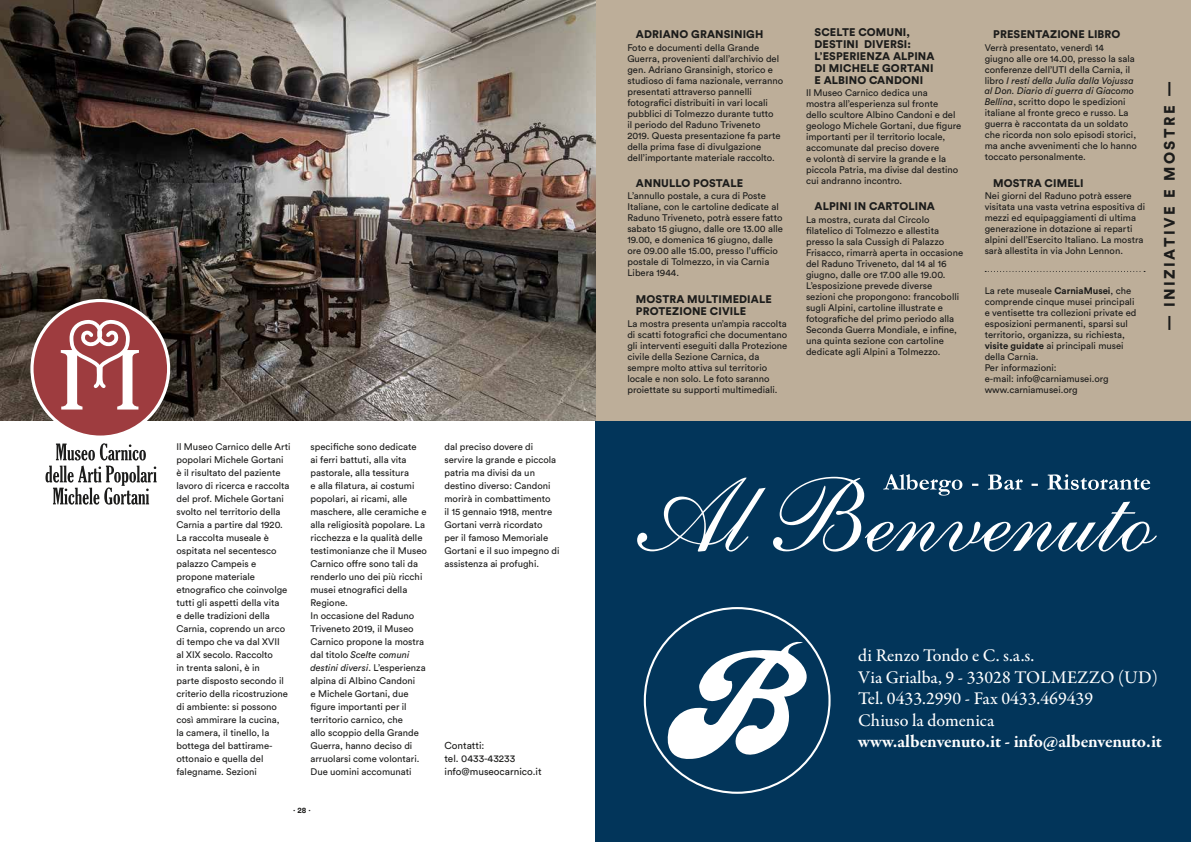
<style>
.page{position:relative;width:1191px;height:842px;background:#fff}
.page>*{position:absolute;margin:0;border:0;box-sizing:border-box;transform-origin:0 0}
.t1{font:500 18px/21.6px "Garamond Premr Pro";color:#fff}
.t2{font:700 18px "Garamond Premr Pro";letter-spacing:-.01em;color:#fff}
.t3{font:900 15px "Circular Std";letter-spacing:.16em;color:#1c1c1b}
.t4{font:900 11px/12px "Circular Std";letter-spacing:.01em;color:#1c1c1b}
.t5{font:10px/13px "Circular Std";color:#1c1c1b}
.t6{font:9.5px/11px "Circular Std";color:#1c1c1b}
.t7{font:700 8px "Circular Std";color:#1c1c1b}
.s1{font-style:italic}
.s2{font-weight:700}
</style>
<div class="page">
<div style="left:595px;top:0;width:596px;height:421px;background:#bdae99"></div>
<img style="left:0;top:0;width:595px;height:421px">
<div style="left:32px;top:300px;width:137px;height:137px;background:#9e3c3f;border-radius:50%"></div>
<div style="left:30px;top:299px;width:140px;height:140px;border:3px solid #fff;border-radius:50%"></div>
<svg style="left:61px;top:320px;width:78px;height:89px"></svg>
<svg style="left:45px;top:443px;width:112px;height:62px"></svg>
<svg style="left:985px;top:271px;width:160px;height:1px"></svg>
<div style="left:595px;top:421px;width:596px;height:421px;background:#02355a"></div>
<svg style="left:637px;top:478px;width:128px;height:73px"></svg>
<svg style="left:773px;top:474px;width:383px;height:77px"></svg>
<svg style="left:659px;top:638px;width:149px;height:125px"></svg>
<p class="t6" style="left:176px;top:440px;width:116px;line-height:13px">Il Museo Carnico delle Arti popolari Michele Gortani è il risultato del paziente lavoro di ricerca e raccolta del prof. Michele Gortani svolto nel territorio della<br>Carnia a partire dal 1920.<br>La raccolta museale è ospitata nel secentesco palazzo Campeis e propone materiale etnografico che coinvolge tutti gli aspetti della vita<br>e delle tradizioni della<br>Carnia, coprendo un arco di tempo che va dal XVII<br>al XIX secolo. Raccolto<br>in trenta saloni, è in<br>parte disposto secondo il criterio della ricostruzione di ambiente: si possono così ammirare la cucina,<br>la camera, il tinello, la bottega del battirame&shy;ottonaio e quella del falegname. Sezioni</p>
<p class="t6" style="left:310px;top:440px;width:118px;line-height:13px">specifiche sono dedicate<br>ai ferri battuti, alla vita pastorale, alla tessitura<br>e alla filatura, ai costumi popolari, ai ricami, alle maschere, alle ceramiche e alla religiosità popolare. La ricchezza e la qualità delle testimonianze che il Museo<br>Carnico offre sono tali da renderlo uno dei più ricchi musei etnografici della<br>Regione.<br>In occasione del Raduno<br>Triveneto 2019, il Museo<br>Carnico propone la mostra dal titolo <span class="s1">Scelte comuni destini diversi</span>. L’esperienza alpina di Albino Candoni<br>e Michele Gortani, due figure importanti per il territorio carnico, che<br>allo scoppio della Grande<br>Guerra, hanno deciso di arruolarsi come volontari.<br>Due uomini accomunati</p>
<p class="t6" style="left:444px;top:440px;width:116px;line-height:13px">dal preciso dovere di servire la grande e piccola patria ma divisi da un destino diverso: Candoni morirà in combattimento<br>il 15 gennaio 1918, mentre<br>Gortani verrà ricordato<br>per il famoso Memoriale<br>Gortani e il suo impegno di assistenza ai profughi.</p>
<p class="t5" style="left:444px;top:739px;width:99px">Contatti:<br>tel. 0433-43233 info@museocarnico.it</p>
<p class="t7" style="left:293px;top:805px;width:19px">∙ 28 ∙</p>
<p class="t4" style="left:636px;top:28px;width:129px">ADRIANO GRANSINIGH</p>
<p class="t6" style="left:627px;top:42px;width:157px">Foto e documenti della Grande Guerra, provenienti dall’archivio del gen. Adriano Gransinigh, storico e studioso di fama nazionale, verranno presentati attraverso pannelli fotografici distribuiti in vari locali pubblici di Tolmezzo durante tutto<br>il periodo del Raduno Triveneto 2019. Questa presentazione fa parte della prima fase di divulgazione dell’importante materiale raccolto.</p>
<p class="t4" style="left:636px;top:177px;width:109px">ANNULLO POSTALE</p>
<p class="t6" style="left:627px;top:190px;width:157px">L’annullo postale, a cura di Poste Italiane, con le cartoline dedicate al Raduno Triveneto, potrà essere fatto sabato 15 giugno, dalle ore 13.00 alle 19.00, e domenica 16 giugno, dalle ore 09.00 alle 15.00, presso l’ufficio postale di Tolmezzo, in via Carnia Libera 1944.</p>
<p class="t4" style="left:636px;top:292px;width:137px">MOSTRA MULTIMEDIALE<br>PROTEZIONE CIVILE</p>
<p class="t6" style="left:627px;top:318px;width:162px">La mostra presenta un’ampia raccolta di scatti fotografici che documentano gli interventi eseguiti dalla Protezione civile della Sezione Carnica, da sempre molto attiva sul territorio locale e non solo. Le foto saranno proiettate su supporti multimediali.</p>
<p class="t4" style="left:814px;top:26px;width:122px">SCELTE COMUNI,<br>DESTINI DIVERSI:<br>L’ESPERIENZA ALPINA<br>DI MICHELE GORTANI<br>E ALBINO CANDONI</p>
<p class="t6" style="left:806px;top:87px;width:157px">Il Museo Carnico dedica una<br>mostra all’esperienza sul fronte dello scultore Albino Candoni e del geologo Michele Gortani, due figure importanti per il territorio locale, accomunate dal preciso dovere<br>e volontà di servire la grande e la piccola Patria, ma divise dal destino cui andranno incontro.</p>
<p class="t4" style="left:814px;top:200px;width:122px">ALPINI IN CARTOLINA</p>
<p class="t6" style="left:806px;top:214px;width:159px">La mostra, curata dal Circolo filatelico di Tolmezzo e allestita presso la sala Cussigh di Palazzo Frisacco, rimarrà aperta in occasione del Raduno Triveneto, dal 14 al 16 giugno, dalle ore 17.00 alle 19.00.<br>L’esposizione prevede diverse sezioni che propongono: francobolli sugli Alpini, cartoline illustrate e fotografiche del primo periodo alla Seconda Guerra Mondiale, e infine, una quinta sezione con cartoline dedicate agli Alpini a Tolmezzo.</p>
<p class="t4" style="left:993px;top:28px;width:129px">PRESENTAZIONE LIBRO</p>
<p class="t6" style="left:984px;top:42px;width:154px">Verrà presentato, venerdì 14<br>giugno alle ore 14.00, presso la sala conferenze dell’UTI della Carnia, il libro <span class="s1">I resti della Julia dalla Vojussa al Don. Diario di guerra di Giacomo Bellina</span>, scritto dopo le spedizioni italiane al fronte greco e russo. La guerra è raccontata da un soldato che ricorda non solo episodi storici, ma anche avvenimenti che lo hanno toccato personalmente.</p>
<p class="t4" style="left:993px;top:176px;width:92px">MOSTRA CIMELI</p>
<p class="t6" style="left:984px;top:190px;width:162px">Nei giorni del Raduno potrà essere visitata una vasta vetrina espositiva di mezzi ed equipaggiamenti di ultima generazione in dotazione ai reparti alpini dell’Esercito Italiano. La mostra sarà allestita in via John Lennon.</p>
<p class="t6" style="left:984px;top:285px;width:153px">La rete museale <span class="s2">CarniaMusei</span>, che comprende cinque musei principali e ventisette tra collezioni private ed esposizioni permanenti, sparsi sul territorio, organizza, su richiesta, <span class="s2">visite guidate</span> ai principali musei della Carnia.<br>Per informazioni:<br>e-mail: info@carniamusei.org www.carniamusei.org</p>
<h2 class="t3" style="left:1159px;top:331px;width:251px;rotate:-90deg">— INIZIATIVE E MOSTRE —</h2>
<h1 class="t1" style="left:858px;top:645px;width:301px">di Renzo Tondo e C. s.a.s.<br>Via Grialba, 9 - 33028 TOLMEZZO (UD)<br>Tel. 0433.2990 - Fax 0433.469439<br>Chiuso la domenica</h1>
<h1 class="t2" style="left:858px;top:731px;width:305px">www.albenvenuto.it - info@albenvenuto.it</h1>
</div>
